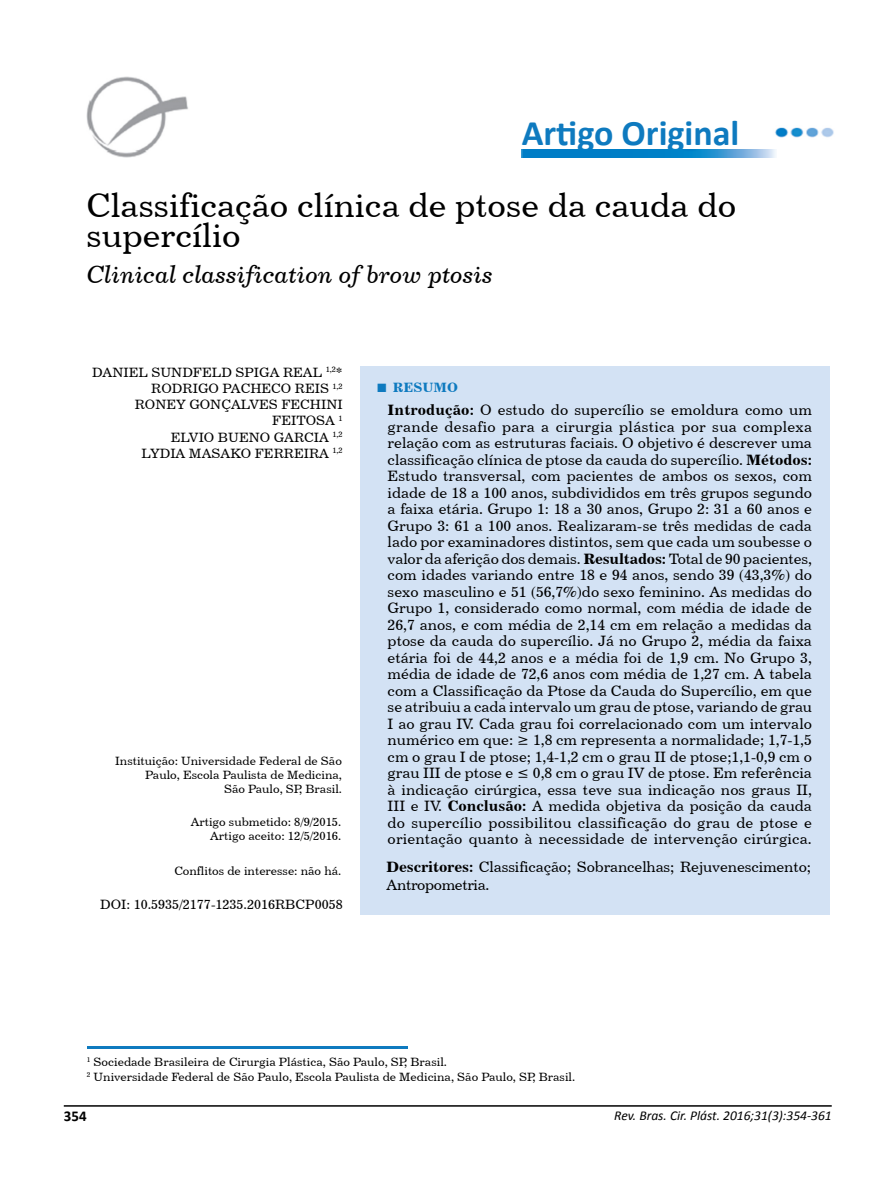
<style>
.page{position:relative;width:893px;height:1191px;background:#fff}
.page>*{position:absolute;margin:0;border:0;box-sizing:border-box;transform-origin:0 0}
.t1{font:700 36px "Calibri";color:#0e7abf}
.t2{font:33.75px/30px "Century 731 BT Roman A";color:#000}
.t3{font:24.75px "Century 731 BT Italic A";color:#000}
.t4{font:15px/16.5px "Century 731 BT Roman A";letter-spacing:-.01em;color:#000;text-align:justify}
.t5{font:700 15px "Calibri";color:#000}
.t6{font:13.5px/16.2px "Century 731 BT Roman A";color:#000;text-align:right}
.t7{font:italic 13.5px "Calibri";color:#000}
.t8{font:13.5px "Century 731 BT Bold A";color:#0e7abf}
.t9{font:12px/14.4px "Century 731 BT Roman A";color:#000;text-align:right}
.s1{font-family:"Times New Roman";font-weight:700;font-size:18px}
.s2{font-family:"Century 731 BT Bold A"}
</style>
<div class="page">
<hr style="left:64px;top:1105px;width:768px;height:1px;background:#000">
<img style="left:775px;top:127px;width:59px;height:11px">
<img style="left:521px;top:150px;width:255px;height:7px">
<img style="left:87px;top:77px;width:101px;height:81px">
<div style="left:360px;top:366px;width:470px;height:548px;background:#d3e2f4"></div>
<hr style="left:87px;top:1046px;width:320px;height:2px;background:#0e7abf">
<h1 class="t1" style="left:522px;top:111px;width:219px">Artigo Original</h1>
<h2 class="t2" style="left:86px;top:189px;width:651px">Classificação clínica de ptose da cauda do supercílio</h2>
<h3 class="t3" style="left:87px;top:259px;width:408px">Clinical classification of brow ptosis</h3>
<p class="t6" style="left:92px;top:364px;width:252px">DANIEL SUNDFELD SPIGA REAL <sup>1,2</sup>*<br>RODRIGO PACHECO REIS <sup>1,2<br></sup>RONEY GONÇALVES FECHINI<br>FEITOSA <sup>1<br></sup>ELVIO BUENO GARCIA <sup>1,2<br></sup>LYDIA MASAKO FERREIRA <sup>1,2</sup></p>
<p class="t9" style="left:115px;top:753px;width:228px">Instituição: Universidade Federal de São<br>Paulo, Escola Paulista de Medicina,<br>São Paulo, SP, Brasil.</p>
<p class="t9" style="left:191px;top:814px;width:152px">Artigo submetido: 8/9/2015.<br>Artigo aceito: 12/5/2016.</p>
<p class="t9" style="left:174px;top:863px;width:168px">Conflitos de interesse: não há.</p>
<p class="t6" style="left:100px;top:895px;width:244px">DOI: 10.5935/2177-1235.2016RBCP0058</p>
<p class="t8" style="left:376px;top:379px;width:83px"><span class="s1">■</span> RESUMO</p>
<p class="t4" style="left:388px;top:401px;width:426px"><span class="s2">Introdução:</span> O estudo do supercílio se emoldura como um grande desafio para a cirurgia plástica por sua complexa relação com as estruturas faciais. O objetivo é descrever uma classificação clínica de ptose da cauda do supercílio. <span class="s2">Métodos:<br></span>Estudo transversal, com pacientes de ambos os sexos, com idade de 18 a 100 anos, subdivididos em três grupos segundo a faixa etária. Grupo 1: 18 a 30 anos, Grupo 2: 31 a 60 anos e Grupo 3: 61 a 100 anos. Realizaram-se três medidas de cada lado por examinadores distintos, sem que cada um soubesse o valor da aferição dos demais. <span class="s2">Resultados:</span> Total de 90 pacientes, com idades variando entre 18 e 94 anos, sendo 39 (43,3%) do sexo masculino e 51 (56,7%)do sexo feminino. As medidas do Grupo 1, considerado como normal, com média de idade de 26,7 anos, e com média de 2,14 cm em relação a medidas da ptose da cauda do supercílio. Já no Grupo 2, média da faixa etária foi de 44,2 anos e a média foi de 1,9 cm. No Grupo 3, média de idade de 72,6 anos com média de 1,27 cm. A tabela com a Classificação da Ptose da Cauda do Supercílio, em que se atribuiu a cada intervalo um grau de ptose, variando de grau I ao grau IV. Cada grau foi correlacionado com um intervalo numérico em que: ≥ 1,8 cm representa a normalidade; 1,7-1,5 cm o grau I de ptose; 1,4-1,2 cm o grau II de ptose;1,1-0,9 cm o grau III de ptose e ≤ 0,8 cm o grau IV de ptose. Em referência à indicação cirúrgica, essa teve sua indicação nos graus II, III e IV. <span class="s2">Conclusão:</span> A medida objetiva da posição da cauda do supercílio possibilitou classificação do grau de ptose e orientação quanto à necessidade de intervenção cirúrgica.</p>
<p class="t4" style="left:387px;top:857px;width:426px;line-height:18px"><span class="s2">Descritores:</span> Classificação; Sobrancelhas; Rejuvenescimento;<br>Antropometria.</p>
<p class="t9" style="left:87px;top:1054px;width:490px;line-height:15px;text-align:left"><sup>1</sup> Sociedade Brasileira de Cirurgia Plástica, São Paulo, SP, Brasil.<br><sup>2</sup> Universidade Federal de São Paulo, Escola Paulista de Medicina, São Paulo, SP, Brasil.</p>
<p class="t5" style="left:64px;top:1106px;width:24px">354</p>
<p class="t7" style="left:614px;top:1106px;width:219px">Rev. Bras. Cir. Plást. 2016;31(3):354-361</p>
</div>
